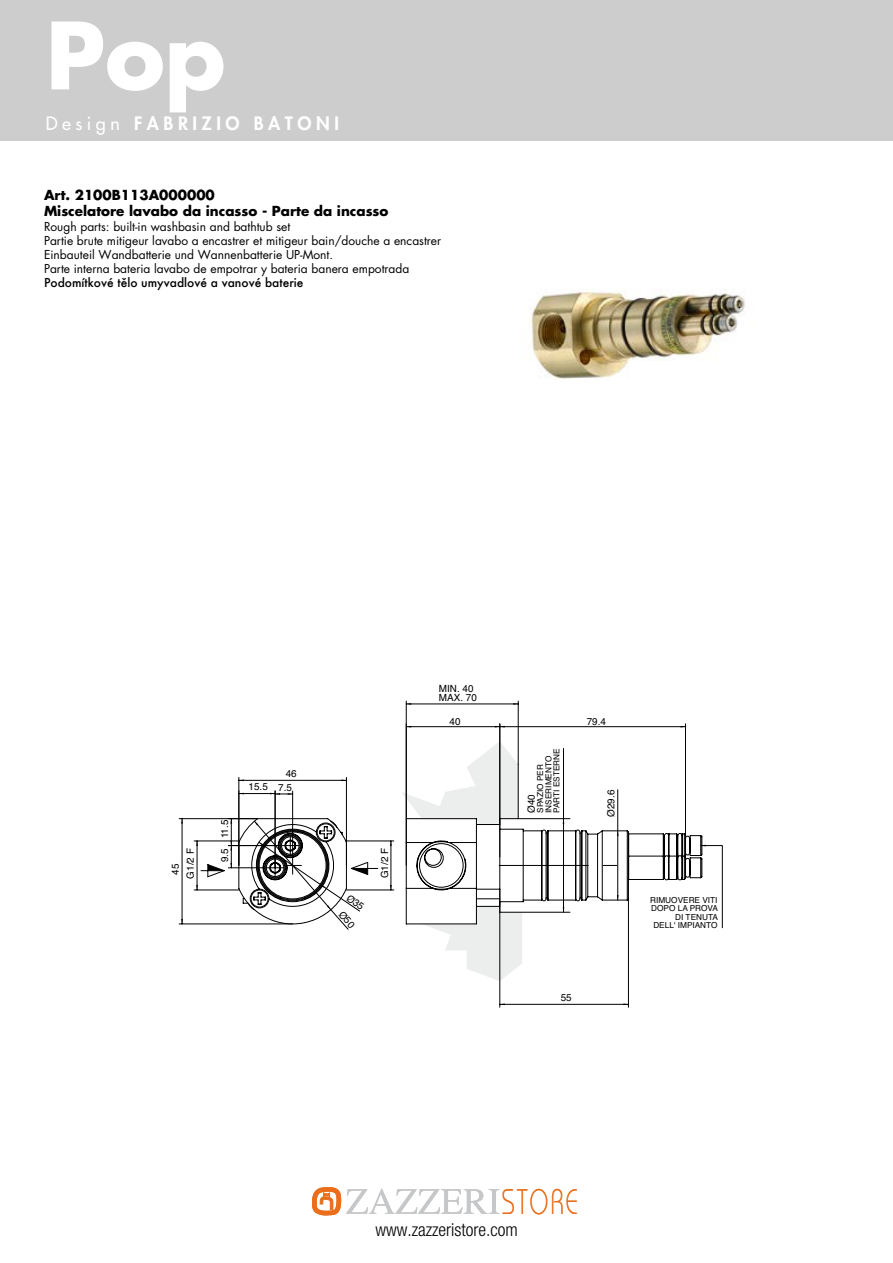
<style>
.page{position:relative;width:893px;height:1263px;background:#fff}
.page>*{position:absolute;margin:0;border:0;box-sizing:border-box;transform-origin:0 0}
.t1{font:700 90px "Futura";color:#fff}
.t2{font:300 35.4px "Bauhaus";letter-spacing:.1em;color:#eb6e1b;scale:.67 1}
.t3{font:800 18px "Futura";letter-spacing:.25em;color:#fff}
.t4{font:300 condensed 18px "Helvetica Neue";color:#000}
.t5{font:700 13.5px/15.8px "Futura";color:#000}
.t6{font:12px/14.2px "Futura";color:#000}
.t7{font:500 12px "Futura";color:#000}
.t8{font:9.9px/8.7px "Helvetica";color:#000}
.t9{font:8.25px/8.2px "Helvetica";color:#000;text-align:right}
.s1{font-weight:400}
</style>
<div class="page">
<div style="left:0;top:0;width:893px;height:140px;background:#cdcdcd"></div>
<img style="left:530px;top:289px;width:215px;height:90px">
<hr style="left:406px;top:726px;width:94px;height:1px;background:#000">
<hr style="left:500px;top:724px;width:1px;height:133px;background:#000">
<hr style="left:685px;top:724px;width:1px;height:111px;background:#000">
<hr style="left:500px;top:726px;width:185px;height:1px;background:#000">
<hr style="left:179px;top:818px;width:79px;height:1px;background:#000">
<hr style="left:179px;top:924px;width:114px;height:1px;background:#000">
<hr style="left:182px;top:819px;width:1px;height:105px;background:#000">
<hr style="left:406px;top:701px;width:1px;height:164px;background:#000">
<hr style="left:518px;top:701px;width:1px;height:63px;background:#000">
<hr style="left:406px;top:704px;width:112px;height:1px;background:#000">
<hr style="left:500px;top:889px;width:1px;height:118px;background:#000">
<hr style="left:628px;top:899px;width:1px;height:108px;background:#000">
<hr style="left:500px;top:1004px;width:128px;height:1px;background:#000">
<hr style="left:194px;top:890px;width:46px;height:1px;background:#000">
<hr style="left:194px;top:841px;width:46px;height:1px;background:#000">
<svg style="left:312px;top:1187px;width:187px;height:28px"></svg>
<svg style="left:196px;top:741px;width:526px;height:240px"></svg>
<h1 class="t1" style="left:46px;top:-4px;width:182px">Pop</h1>
<h3 class="t3" style="left:46px;top:112px;width:295px"><span class="s1">Design</span> FABRIZIO BATONI</h3>
<p class="t5" style="left:44px;top:187px;width:346px">Art. 2100B113A000000<br>Miscelatore lavabo da incasso - Parte da incasso</p>
<p class="t6" style="left:44px;top:219px;width:399px">Rough parts: built-in washbasin and bathtub set<br>Partie brute mitigeur lavabo a encastrer et mitigeur bain/douche a encastrer Einbauteil Wandbatterie und Wannenbatterie UP-Mont.<br>Parte interna bateria lavabo de empotrar y bateria banera empotrada</p>
<p class="t7" style="left:44px;top:275px;width:261px">Podomítkové tělo umyvadlové a vanové baterie</p>
<p class="t8" style="left:286px;top:770px;width:13px">46</p>
<p class="t8" style="left:249px;top:783px;width:45px">15.5 7.5</p>
<p class="t8" style="left:221px;top:862px;width:44px;rotate:-90deg">9.5 11.5</p>
<p class="t8" style="left:186px;top:879px;width:32px;rotate:-90deg">G1/2 F</p>
<p class="t8" style="left:380px;top:878px;width:32px;rotate:-90deg">G1/2 F</p>
<p class="t8" style="left:171px;top:875px;width:13px;rotate:-90deg">45</p>
<p class="t8" style="left:439px;top:685px;width:39px">MIN. 40<br>MAX. 70</p>
<p class="t8" style="left:450px;top:718px;width:13px">40</p>
<p class="t8" style="left:587px;top:718px;width:21px">79.4</p>
<p class="t9" style="left:536px;top:813px;width:66px;text-align:left;rotate:-90deg">SPAZIO PER<br>INSERIMENTO<br>PARTI ESTERNE</p>
<p class="t8" style="left:527px;top:813px;width:20px;rotate:-90deg">Ø40</p>
<p class="t8" style="left:607px;top:817px;width:28px;rotate:-90deg">Ø29.6</p>
<p class="t8" style="left:561px;top:994px;width:13px">55</p>
<p class="t9" style="left:650px;top:896px;width:69px">RIMUOVERE VITI<br>DOPO LA PROVA<br>DI TENUTA<br>DELL' IMPIANTO</p>
<h2 class="t2" style="left:502px;top:1181px;width:115px">STORE</h2>
<h3 class="t4" style="left:376px;top:1219px;width:144px">www.zazzeristore.com</h3>
</div>
